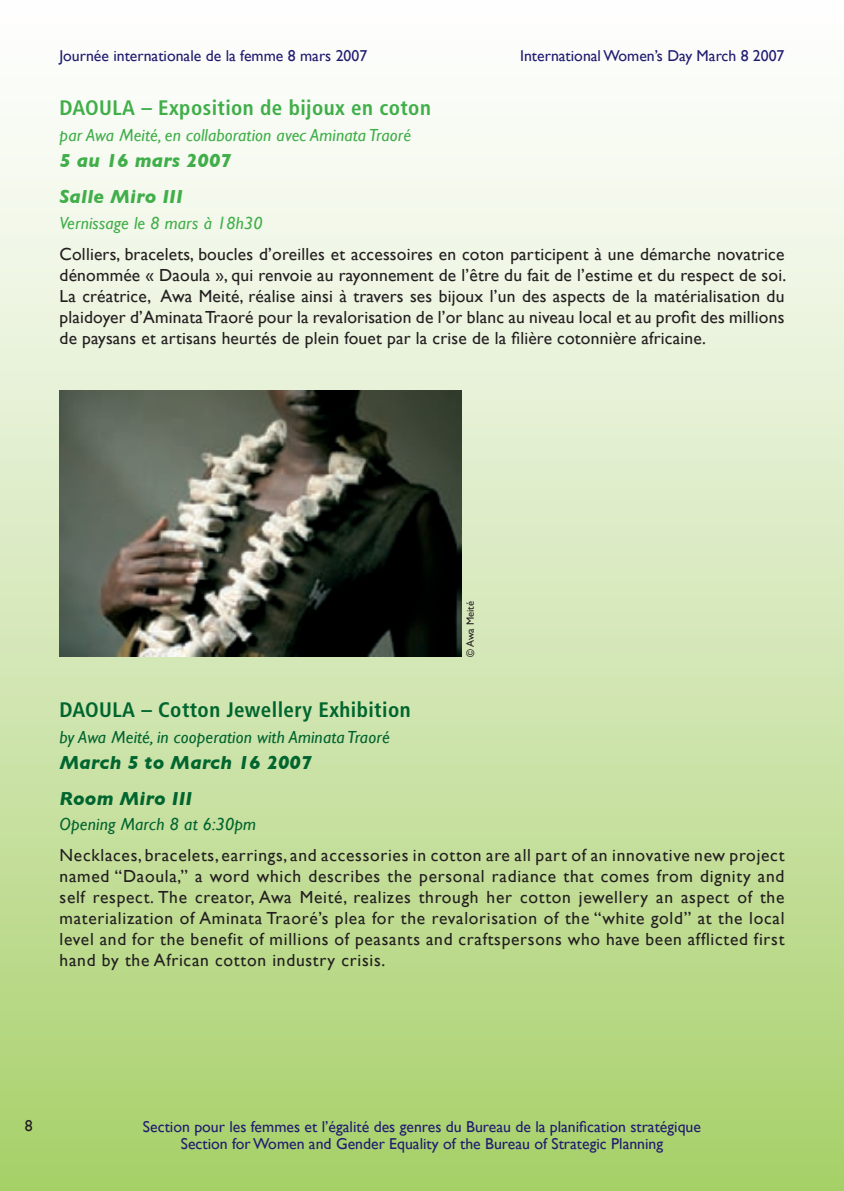
<style>
.page{position:relative;width:844px;height:1191px;background:#fff}
.page>*{position:absolute;margin:0;border:0;box-sizing:border-box;transform-origin:0 0}
.t1{font:700 condensed 21px "Frutiger";letter-spacing:.02em;color:#40ae49}
.t2{font:700 condensed 21px "Frutiger";letter-spacing:.02em;color:#00652e}
.t3{font:italic 700 19.25px/35.9px "Gill Sans";letter-spacing:.01em;color:#00652e}
.t4{font:italic 700 19.25px/35.9px "Gill Sans";letter-spacing:.01em;color:#40ae49}
.t5{font:17.5px/21px "Gill Sans";letter-spacing:.02em;color:#231f20;text-align:justify}
.t6{font:italic 17.5px "Gill Sans";letter-spacing:.01em;color:#40ae49}
.t7{font:italic 17.5px "Gill Sans";letter-spacing:.01em;color:#00652e}
.t8{font:15.75px/17.5px "Gill Sans";color:#201c70;text-align:center}
.t9{font:15.75px "Gill Sans";color:#231f20}
.t10{font:10.5px "Gill Sans";color:#231f20}
</style>
<div class="page">
<div style="left:0;top:0;width:843px;height:1191px;background:linear-gradient(to bottom,#fff,#aad16e)"></div>
<svg style="left:843px;top:122px;width:1px;height:1067px"></svg>
<img style="left:60px;top:391px;width:401px;height:265px">
<p class="t8" style="left:60px;top:46px;width:309px">Journée internationale de la femme 8 mars 2007</p>
<p class="t8" style="left:520px;top:46px;width:266px">International Women’s Day March 8 2007</p>
<p class="t1" style="left:60px;top:99px;width:373px">DAOULA – Exposition de bijoux en coton</p>
<p class="t6" style="left:60px;top:125px;width:353px">par Awa Meité, en collaboration avec Aminata Traoré</p>
<p class="t4" style="left:60px;top:142px;width:174px">5 au 16 mars 2007<br>Salle Miro III</p>
<p class="t6" style="left:60px;top:213px;width:204px">Vernissage le 8 mars à 18h30</p>
<p class="t5" style="left:60px;top:243px;width:728px">Colliers, bracelets, boucles d’oreilles et accessoires en coton participent à une démarche novatrice dénommée « Daoula », qui renvoie au rayonnement de l’être du fait de l’estime et du respect de soi.<br>La créatrice, Awa Meité, réalise ainsi à travers ses bijoux l’un des aspects de la matérialisation du plaidoyer d’Aminata Traoré pour la revalorisation de l’or blanc au niveau local et au profit des millions de paysans et artisans heurtés de plein fouet par la crise de la filière cotonnière africaine.</p>
<p class="t10" style="left:464px;top:656px;width:57px;rotate:-90deg">© Awa Meité</p>
<p class="t2" style="left:60px;top:701px;width:352px">DAOULA – Cotton Jewellery Exhibition</p>
<p class="t7" style="left:60px;top:726px;width:331px">by Awa Meité, in cooperation with Aminata Traoré</p>
<p class="t3" style="left:60px;top:744px;width:254px">March 5 to March 16 2007<br>Room Miro III</p>
<p class="t7" style="left:60px;top:814px;width:198px">Opening March 8 at 6:30pm</p>
<p class="t5" style="left:60px;top:845px;width:726px">Necklaces, bracelets, earrings, and accessories in cotton are all part of an innovative new project named “Daoula,” a word which describes the personal radiance that comes from dignity and self respect. The creator, Awa Meité, realizes through her cotton jewellery an aspect of the materialization of Aminata Traoré’s plea for the revalorisation of the “white gold” at the local level and for the benefit of millions of peasants and craftspersons who have been afflicted first hand by the African cotton industry crisis.</p>
<p class="t9" style="left:25px;top:1117px;width:9px">8</p>
<p class="t8" style="left:143px;top:1117px;width:559px">Section pour les femmes et l’égalité des genres du Bureau de la planification stratégique<br>Section for Women and Gender Equality of the Bureau of Strategic Planning</p>
</div>
